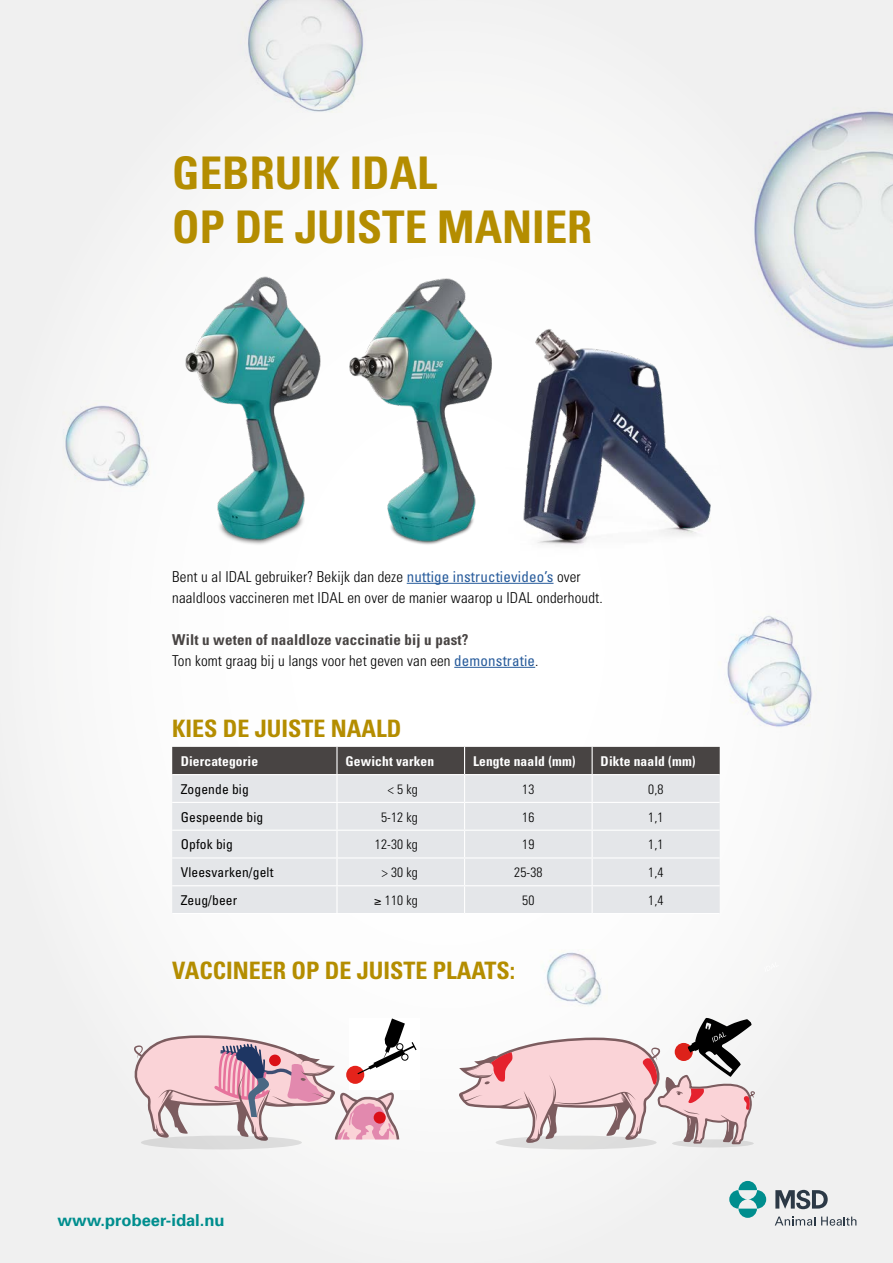
<style>
.page{position:relative;width:893px;height:1263px;background:#f7f7f6}
.page>*{position:absolute;margin:0;border:0;box-sizing:border-box;transform-origin:0 0}
.t1{font:700 condensed 45px/54px "Univers";color:#b48d00}
.t2{font:700 condensed 24px "Univers";color:#b48d00}
.t3{font:700 16.5px "Univers";color:#008e8e}
.t4{font:300 condensed 15px/21px "Univers";letter-spacing:.01em;color:#000}
.t5{font:700 condensed 15px/21px "Univers";letter-spacing:.01em;color:#484443}
.t6{font:300 condensed 13.5px "Univers";letter-spacing:.01em;color:#000}
.t7{font:700 condensed 13.5px "Univers";letter-spacing:.01em;color:#fff}
.t8{font:condensed 13.5px "Univers";letter-spacing:.01em;color:#000}
.s1{font-weight:400;color:#275b9b}
.s2{font-weight:300;color:#000}
</style>
<div class="page">
<svg style="left:729px;top:1181px;width:37px;height:37px"></svg>
<svg style="left:775px;top:1190px;width:53px;height:19px"></svg>
<svg style="left:821px;top:1216px;width:35px;height:10px"></svg>
<svg style="left:775px;top:1216px;width:40px;height:10px"></svg>
<hr style="left:407px;top:583px;width:146px;height:1px;background:#275b9b">
<hr style="left:454px;top:667px;width:81px;height:1px;background:#275b9b">
<svg style="left:172px;top:747px;width:548px;height:166px;background:#cbcccf"></svg>
<hr style="left:172px;top:913px;width:165px;height:1px;background:#fff">
<hr style="left:337px;top:913px;width:128px;height:1px;background:#fff">
<hr style="left:465px;top:913px;width:127px;height:1px;background:#fff">
<hr style="left:592px;top:913px;width:128px;height:1px;background:#fff">
<img style="left:240px;top:0;width:125px;height:112px">
<img style="left:754px;top:107px;width:139px;height:243px">
<img style="left:727px;top:616px;width:85px;height:111px">
<img style="left:63px;top:405px;width:86px;height:82px">
<img style="left:523px;top:329px;width:188px;height:215px">
<img style="left:185px;top:276px;width:136px;height:268px">
<img style="left:349px;top:278px;width:143px;height:266px">
<div style="left:141px;top:1135px;width:161px;height:14px;background:#dbdbdb;border-radius:50%"></div>
<div style="left:349px;top:1018px;width:71px;height:72px;background:#fff"></div>
<svg style="left:134px;top:1018px;width:283px;height:123px"></svg>
<div style="left:346px;top:1066px;width:18px;height:18px;background:#e5231b;border-radius:50%"></div>
<div style="left:672px;top:1139px;width:82px;height:8px;background:#d9d9d9;border-radius:50%"></div>
<div style="left:496px;top:1135px;width:161px;height:14px;background:#dededd;border-radius:50%"></div>
<svg style="left:459px;top:1018px;width:296px;height:127px"></svg>
<img style="left:547px;top:953px;width:54px;height:52px">
<h1 class="t1" style="left:172px;top:146px;width:422px">GEBRUIK IDAL<br>OP DE JUISTE MANIER</h1>
<p class="t4" style="left:172px;top:566px;width:432px">Bent u al IDAL gebruiker? Bekijk dan deze <span class="s1">nuttige instructievideo’s</span> over naaldloos vaccineren met IDAL en over de manier waarop u IDAL onderhoudt.</p>
<p class="t5" style="left:172px;top:629px;width:368px">Wilt u weten of naaldloze vaccinatie bij u past?<br><span class="s2">Ton komt graag bij u langs voor het geven van een</span> <span class="s1">demonstratie</span><span class="s2">.</span></p>
<h2 class="t2" style="left:172px;top:713px;width:231px">KIES DE JUISTE NAALD</h2>
<p class="t7" style="left:181px;top:753px;width:79px">Diercategorie</p>
<p class="t7" style="left:345px;top:753px;width:90px">Gewicht varken</p>
<p class="t7" style="left:473px;top:753px;width:104px">Lengte naald (mm)</p>
<p class="t7" style="left:601px;top:753px;width:97px">Dikte naald (mm)</p>
<p class="t8" style="left:181px;top:780px;width:70px">Zogende big</p>
<p class="t6" style="left:388px;top:781px;width:31px">&lt; 5 kg</p>
<p class="t6" style="left:522px;top:781px;width:14px">13</p>
<p class="t6" style="left:648px;top:781px;width:17px">0,8</p>
<p class="t8" style="left:181px;top:808px;width:84px">Gespeende big</p>
<p class="t6" style="left:381px;top:809px;width:38px">5-12 kg</p>
<p class="t6" style="left:522px;top:809px;width:14px">16</p>
<p class="t6" style="left:648px;top:809px;width:17px">1,1</p>
<p class="t8" style="left:181px;top:836px;width:54px">Opfok big</p>
<p class="t6" style="left:375px;top:836px;width:44px">12-30 kg</p>
<p class="t6" style="left:522px;top:836px;width:14px">19</p>
<p class="t6" style="left:648px;top:836px;width:17px">1,1</p>
<p class="t8" style="left:181px;top:864px;width:94px">Vleesvarken/gelt</p>
<p class="t6" style="left:382px;top:864px;width:38px">&gt; 30 kg</p>
<p class="t6" style="left:514px;top:864px;width:30px">25-38</p>
<p class="t6" style="left:648px;top:864px;width:17px">1,4</p>
<p class="t8" style="left:181px;top:892px;width:58px">Zeug/beer</p>
<p class="t6" style="left:374px;top:892px;width:45px">≥ 110 kg</p>
<p class="t6" style="left:522px;top:892px;width:14px">50</p>
<p class="t6" style="left:648px;top:892px;width:17px">1,4</p>
<h2 class="t2" style="left:172px;top:956px;width:345px">VACCINEER OP DE JUISTE PLAATS:</h2>
<p class="t3" style="left:57px;top:1210px;width:169px">www.probeer-idal.nu</p>
</div>
